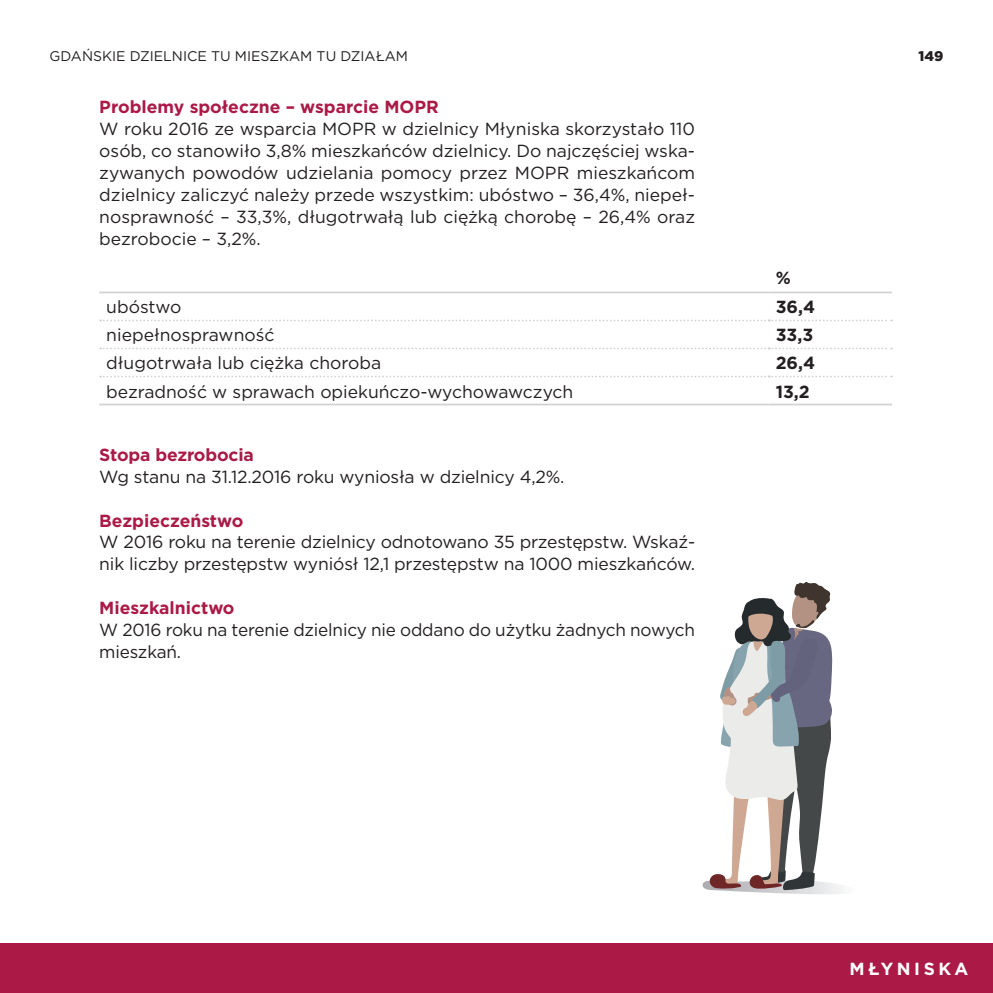
<style>
.page{position:relative;width:993px;height:993px;background:#fff}
.page>*{position:absolute;margin:0;border:0;box-sizing:border-box;transform-origin:0 0}
.t1{font:17.5px/21.9px "Gotham";letter-spacing:-.01em;color:#231f20}
.t2{font:700 17.5px "Gotham";color:#ab1a47}
.t3{font:700 17.5px "Gotham";color:#231f20}
.t4{font:700 17.5px "Gotham";letter-spacing:.2em;color:#fff}
.t5{font:14px "Gotham";color:#231f20}
.t6{font:900 14px "Gotham";color:#231f20}
</style>
<div class="page">
<div style="left:0;top:943px;width:992px;height:49px;background:#ab1a47"></div>
<hr style="left:99px;top:291px;width:669px;height:2px;background:#d1d2d4">
<hr style="left:768px;top:291px;width:123px;height:2px;background:#d1d2d4">
<hr style="left:99px;top:403px;width:669px;height:2px;background:#d1d2d4">
<hr style="left:768px;top:403px;width:123px;height:2px;background:#d1d2d4">
<svg style="left:100px;top:319px;width:791px;height:2px"></svg>
<svg style="left:100px;top:347px;width:791px;height:2px"></svg>
<svg style="left:100px;top:375px;width:791px;height:2px"></svg>
<svg style="left:702px;top:582px;width:140px;height:312px"></svg>
<p class="t5" style="left:50px;top:47px;width:360px">GDAŃSKIE DZIELNICE TU MIESZKAM TU DZIAŁAM</p>
<p class="t6" style="left:918px;top:46px;width:26px">149</p>
<p class="t2" style="left:99px;top:95px;width:341px">Problemy społeczne – wsparcie MOPR</p>
<p class="t1" style="left:99px;top:118px;width:597px;text-align:justify">W roku 2016 ze wsparcia MOPR w dzielnicy Młyniska skorzystało 110 osób, co stanowiło 3,8% mieszkańców dzielnicy. Do najczęściej wska&shy;zywanych powodów udzielania pomocy przez MOPR mieszkańcom dzielnicy zaliczyć należy przede wszystkim: ubóstwo – 36,4%, niepeł&shy;nosprawność – 33,3%, długotrwałą lub ciężką chorobę – 26,4% oraz bezrobocie – 3,2%.</p>
<p class="t3" style="left:775px;top:266px;width:17px">%</p>
<p class="t1" style="left:106px;top:296px;width:77px">ubóstwo</p>
<p class="t3" style="left:775px;top:295px;width:41px">36,4</p>
<p class="t1" style="left:106px;top:324px;width:170px">niepełnosprawność</p>
<p class="t3" style="left:775px;top:323px;width:39px">33,3</p>
<p class="t1" style="left:106px;top:352px;width:276px">długotrwała lub ciężka choroba</p>
<p class="t3" style="left:775px;top:351px;width:41px">26,4</p>
<p class="t1" style="left:106px;top:380px;width:468px">bezradność w sprawach opiekuńczo-wychowawczych</p>
<p class="t3" style="left:775px;top:379px;width:36px">13,2</p>
<p class="t2" style="left:99px;top:443px;width:156px">Stopa bezrobocia</p>
<p class="t1" style="left:99px;top:465px;width:466px">Wg stanu na 31.12.2016 roku wyniosła w dzielnicy 4,2%.</p>
<p class="t2" style="left:99px;top:508px;width:146px">Bezpieczeństwo</p>
<p class="t1" style="left:99px;top:530px;width:597px">W 2016 roku na terenie dzielnicy odnotowano 35 przestępstw. Wskaź&shy;nik liczby przestępstw wyniósł 12,1 przestępstw na 1000 mieszkańców.</p>
<p class="t2" style="left:99px;top:596px;width:137px">Mieszkalnictwo</p>
<p class="t1" style="left:99px;top:618px;width:597px">W 2016 roku na terenie dzielnicy nie oddano do użytku żadnych nowych mieszkań.</p>
<p class="t4" style="left:849px;top:957px;width:120px">MŁYNISKA</p>
</div>
